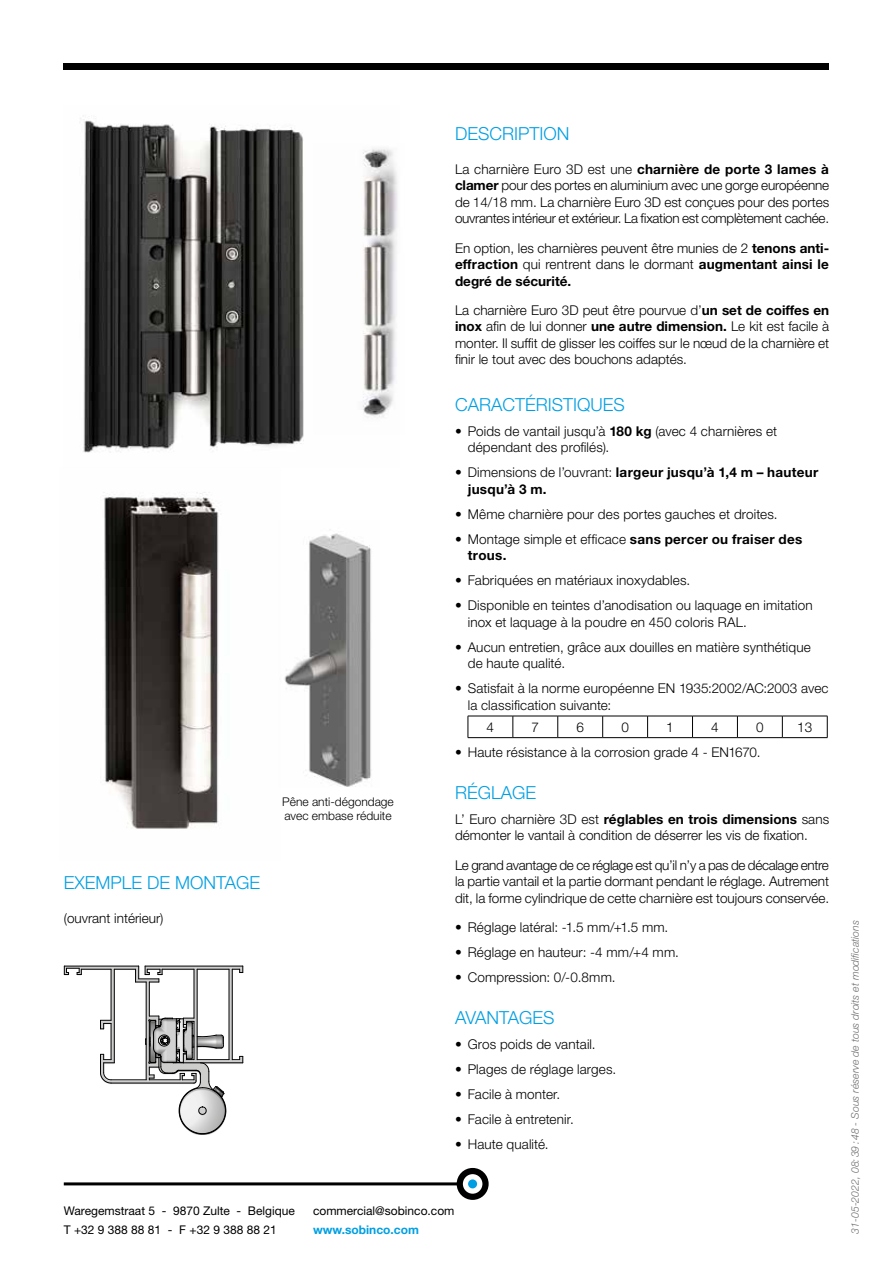
<style>
.page{position:relative;width:893px;height:1263px;background:#fff}
.page>*{position:absolute;margin:0;border:0;box-sizing:border-box;transform-origin:0 0}
.t1{font:300 18px "Helvetica Neue LT Std";color:#009fe3}
.t2{font:300 13.5px/16.5px "Helvetica Neue LT Std";letter-spacing:.005em;color:#000}
.t3{font:700 13.5px/16.5px "Helvetica Neue LT Std";letter-spacing:.02em;color:#000}
.t4{font:12px/18.6px "Helvetica Neue LT Std";color:#000}
.t5{font:300 12px/13.5px "Helvetica Neue LT Std";color:#000}
.t6{font:700 12px "Helvetica Neue LT Std";color:#009fe3}
.t7{font:italic 300 10.5px "Helvetica Neue LT Std";color:#706f6f}
.s1{font-weight:700}
.s2{font-weight:300}
</style>
<div class="page">
<img style="left:80px;top:118px;width:224px;height:335px">
<img style="left:284px;top:529px;width:87px;height:258px">
<hr style="left:468px;top:716px;width:45px;height:1px;background:#000">
<svg style="left:468px;top:716px;width:1px;height:21px"></svg>
<hr style="left:513px;top:716px;width:45px;height:1px;background:#000">
<svg style="left:513px;top:716px;width:1px;height:21px"></svg>
<hr style="left:558px;top:716px;width:45px;height:1px;background:#000">
<svg style="left:557px;top:716px;width:1px;height:21px"></svg>
<hr style="left:603px;top:716px;width:45px;height:1px;background:#000">
<svg style="left:602px;top:716px;width:1px;height:21px"></svg>
<hr style="left:648px;top:716px;width:44px;height:1px;background:#000">
<svg style="left:647px;top:716px;width:1px;height:21px"></svg>
<hr style="left:692px;top:716px;width:45px;height:1px;background:#000">
<svg style="left:692px;top:716px;width:1px;height:21px"></svg>
<hr style="left:737px;top:716px;width:45px;height:1px;background:#000">
<svg style="left:737px;top:716px;width:1px;height:21px"></svg>
<hr style="left:782px;top:716px;width:45px;height:1px;background:#000">
<svg style="left:782px;top:716px;width:1px;height:21px"></svg>
<svg style="left:827px;top:716px;width:1px;height:21px"></svg>
<hr style="left:468px;top:737px;width:45px;height:1px;background:#000">
<hr style="left:513px;top:737px;width:45px;height:1px;background:#000">
<hr style="left:558px;top:737px;width:45px;height:1px;background:#000">
<hr style="left:603px;top:737px;width:45px;height:1px;background:#000">
<hr style="left:648px;top:737px;width:44px;height:1px;background:#000">
<hr style="left:692px;top:737px;width:45px;height:1px;background:#000">
<hr style="left:737px;top:737px;width:45px;height:1px;background:#000">
<hr style="left:782px;top:737px;width:45px;height:1px;background:#000">
<img style="left:64px;top:967px;width:179px;height:148px">
<hr style="left:114px;top:969px;width:1px;height:94px;background:#000">
<hr style="left:146px;top:982px;width:1px;height:98px;background:#000">
<hr style="left:111px;top:1083px;width:83px;height:1px;background:#000">
<svg style="left:100px;top:1054px;width:14px;height:30px"></svg>
<hr style="left:111px;top:1023px;width:1px;height:37px;background:#000">
<svg style="left:100px;top:1020px;width:11px;height:9px"></svg>
<hr style="left:111px;top:969px;width:1px;height:51px;background:#000">
<hr style="left:81px;top:969px;width:30px;height:1px;background:#000">
<hr style="left:111px;top:1079px;width:35px;height:1px;background:#000">
<hr style="left:149px;top:982px;width:1px;height:34px;background:#000">
<hr style="left:64px;top:966px;width:75px;height:1px;background:#000">
<svg style="left:64px;top:966px;width:18px;height:9px"></svg>
<hr style="left:197px;top:969px;width:32px;height:1px;background:#000">
<hr style="left:162px;top:969px;width:32px;height:1px;background:#000">
<hr style="left:194px;top:969px;width:1px;height:49px;background:#000">
<hr style="left:183px;top:1062px;width:60px;height:1px;background:#000">
<svg style="left:232px;top:1056px;width:11px;height:7px"></svg>
<svg style="left:232px;top:967px;width:11px;height:6px"></svg>
<hr style="left:145px;top:966px;width:98px;height:1px;background:#000">
<svg style="left:114px;top:966px;width:49px;height:17px"></svg>
<hr style="left:197px;top:1059px;width:32px;height:1px;background:#000">
<hr style="left:232px;top:969px;width:1px;height:91px;background:#000">
<hr style="left:229px;top:969px;width:1px;height:91px;background:#000">
<hr style="left:197px;top:969px;width:1px;height:91px;background:#000">
<svg style="left:145px;top:1016px;width:81px;height:119px"></svg>
<img style="left:103px;top:492px;width:116px;height:337px">
<img style="left:362px;top:149px;width:36px;height:269px">
<div style="left:64px;top:64px;width:765px;height:6px;background:#000"></div>
<hr style="left:64px;top:1182px;width:394px;height:3px;background:#000">
<div style="left:457px;top:1168px;width:32px;height:32px;border:6px solid #000;border-radius:50%"></div>
<div style="left:468px;top:1179px;width:9px;height:9px;background:#009fe3;border-radius:50%"></div>
<h1 class="t1" style="left:64px;top:872px;width:198px">EXEMPLE DE MONTAGE</h1>
<p class="t2" style="left:64px;top:909px;width:101px">(ouvrant intérieur)</p>
<p class="t5" style="left:282px;top:795px;width:113px">Pêne anti-dégondage avec embase réduite</p>
<h1 class="t1" style="left:455px;top:123px;width:116px">DESCRIPTION</h1>
<p class="t2" style="left:455px;top:161px;width:376px;text-align:justify">La charnière Euro 3D est une <span class="s1">charnière de porte 3 lames à clamer</span> pour des portes en aluminium avec une gorge européenne de 14/18 mm. La charnière Euro 3D est conçues pour des portes ouvrantes intérieur et extérieur. La fixation est complètement cachée.</p>
<p class="t2" style="left:455px;top:239px;width:376px;text-align:justify">En option, les charnières peuvent être munies de 2 <span class="s1">tenons anti&shy;effraction</span> qui rentrent dans le dormant <span class="s1">augmentant ainsi le degré de sécurité.</span></p>
<p class="t2" style="left:455px;top:302px;width:376px;text-align:justify">La charnière Euro 3D peut être pourvue d’<span class="s1">un set de coiffes en inox</span> afin de lui donner <span class="s1">une autre dimension.</span> Le kit est facile à monter. Il suffit de glisser les coiffes sur le nœud de la charnière et finir le tout avec des bouchons adaptés.</p>
<h1 class="t1" style="left:455px;top:393px;width:171px">CARACTÉRISTIQUES</h1>
<p class="t2" style="left:468px;top:422px;width:311px;text-indent:-13px">• Poids de vantail jusqu’à <span class="s1">180 kg</span> (avec 4 charnières et dépendant des profilés).</p>
<p class="t3" style="left:468px;top:464px;width:352px;text-indent:-13px"><span class="s2">• Dimensions de l’ouvrant:</span> largeur jusqu’à 1,4 m – hauteur jusqu’à 3 m.</p>
<p class="t2" style="left:455px;top:505px;width:324px">• Même charnière pour des portes gauches et droites.</p>
<p class="t3" style="left:468px;top:530px;width:336px;text-indent:-13px"><span class="s2">• Montage simple et efficace</span> sans percer ou fraiser des trous.</p>
<p class="t2" style="left:455px;top:572px;width:237px">• Fabriquées en matériaux inoxydables.</p>
<p class="t2" style="left:468px;top:597px;width:346px;text-indent:-13px">• Disponible en teintes d’anodisation ou laquage en imitation inox et laquage à la poudre en 450 coloris RAL.</p>
<p class="t2" style="left:468px;top:638px;width:344px;text-indent:-13px">• Aucun entretien, grâce aux douilles en matière synthétique de haute qualité.</p>
<p class="t2" style="left:468px;top:680px;width:362px;text-indent:-13px">• Satisfait à la norme européenne EN 1935:2002/AC:2003 avec la classification suivante:</p>
<p class="t2" style="left:487px;top:718px;width:9px">4</p>
<p class="t2" style="left:532px;top:718px;width:9px">7</p>
<p class="t2" style="left:576px;top:718px;width:9px">6</p>
<p class="t2" style="left:621px;top:718px;width:9px">0</p>
<p class="t2" style="left:666px;top:718px;width:9px">1</p>
<p class="t2" style="left:711px;top:718px;width:9px">4</p>
<p class="t2" style="left:756px;top:718px;width:9px">0</p>
<p class="t2" style="left:797px;top:718px;width:17px">13</p>
<p class="t2" style="left:455px;top:743px;width:307px">• Haute résistance à la corrosion grade 4 - EN1670.</p>
<h1 class="t1" style="left:455px;top:781px;width:83px">RÉGLAGE</h1>
<p class="t2" style="left:455px;top:810px;width:376px">L’ Euro charnière 3D est <span class="s1">réglables en trois dimensions</span> sans démonter le vantail à condition de déserrer les vis de fixation.</p>
<p class="t2" style="left:455px;top:856px;width:376px;text-align:justify">Le grand avantage de ce réglage est qu’il n’y a pas de décalage entre la partie vantail et la partie dormant pendant le réglage. Autrement dit, la forme cylindrique de cette charnière est toujours conservée.</p>
<p class="t2" style="left:455px;top:918px;width:215px">• Réglage latéral: -1.5 mm/+1.5 mm.</p>
<p class="t2" style="left:455px;top:943px;width:225px">• Réglage en hauteur: -4 mm/+4 mm.</p>
<p class="t2" style="left:455px;top:968px;width:162px">• Compression: 0/-0.8mm.</p>
<h1 class="t1" style="left:455px;top:1006px;width:101px">AVANTAGES</h1>
<p class="t2" style="left:455px;top:1035px;width:142px">• Gros poids de vantail.</p>
<p class="t2" style="left:455px;top:1060px;width:163px">• Plages de réglage larges.</p>
<p class="t2" style="left:455px;top:1085px;width:107px">• Facile à monter.</p>
<p class="t2" style="left:455px;top:1110px;width:120px">• Facile à entretenir.</p>
<p class="t2" style="left:455px;top:1135px;width:95px">• Haute qualité.</p>
<p class="t4" style="left:64px;top:1201px;width:233px">Waregemstraat 5 - 9870 Zulte - Belgique<br>T +32 9 388 88 81 - F +32 9 388 88 21</p>
<p class="t4" style="left:313px;top:1201px;width:143px">commercial@sobinco.com</p>
<p class="t6" style="left:313px;top:1222px;width:107px">www.sobinco.com</p>
<p class="t7" style="left:849px;top:1233px;width:315px;rotate:-90deg">31-05-2022, 08:39:48 - Sous réserve de tous droits et modifications</p>
</div>
